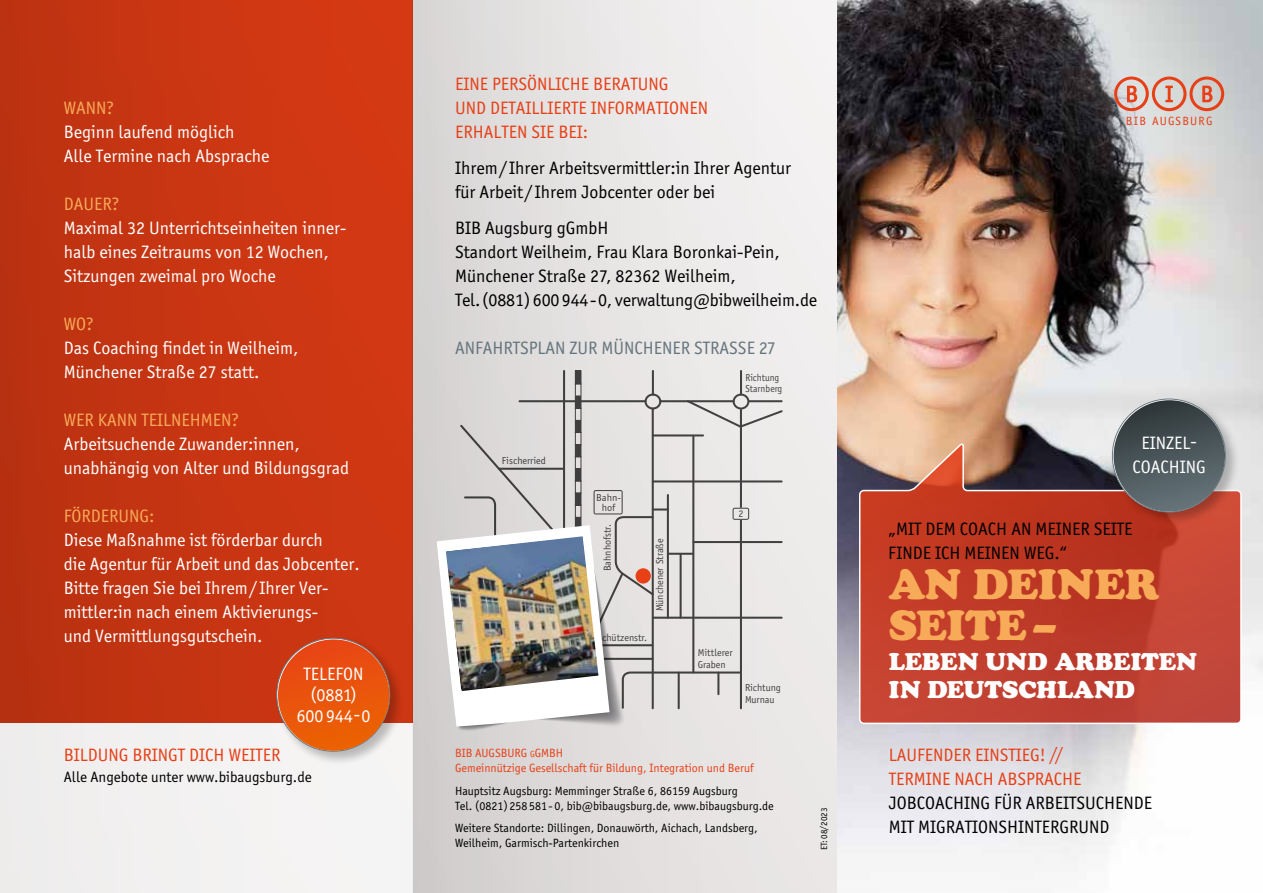
<style>
.page{position:relative;width:1263px;height:893px;background:#fff}
.page>*{position:absolute;margin:0;border:0;box-sizing:border-box;transform-origin:0 0}
.t1{font:42px/40.5px "Cooper Black LT Pro";color:#f7aa58}
.t2{font:24px/28.5px "Cooper Black LT Pro";color:#fff}
.t3{font:18px/24px "Officina Sans ITC Pro";color:#fff}
.t4{font:18px/24px "Officina Sans ITC Pro";color:#000}
.t5{font:18px/24px "Officina Sans ITC Pro";color:#e73f16}
.t6{font:18px "Officina Sans ITC Pro";color:#f7aa58}
.t7{font:18px "Officina Sans ITC Pro";color:#65757e}
.t8{font:15px "Officina Sans ITC Pro";color:#000}
.t9{font:12px/15px "Officina Sans ITC Pro";color:#000}
.t10{font:12px/15px "Officina Sans ITC Pro";color:#e73f16}
.t11{font:12px "Officina Sans";letter-spacing:.1em;color:#e73f16}
.t12{font:10.05px/11.6px "Officina Sans";color:#000}
.t13{font:10.05px/11.6px "Officina Sans";color:#000;scale:.94 1}
.t14{font:9px "Officina Sans ITC Pro";color:#000}
.s1{font-size:9px}
</style>
<div class="page">
<div style="left:412px;top:0;width:426px;height:893px;background:linear-gradient(to right,#d6d3d3,#f4f2f1)"></div>
<div style="left:0;top:0;width:412px;height:723px;background:linear-gradient(to right,#ba3111,#d43913)"></div>
<div style="left:0;top:723px;width:412px;height:170px;background:#f3f1f1"></div>
<div style="left:274px;top:636px;width:130px;height:130px;background:#000;opacity:.25"></div>
<div style="left:278px;top:639px;width:111px;height:112px;background:linear-gradient(to bottom,#e8481a,#eb6202);border-radius:56px"></div>
<img style="left:838px;top:0;width:425px;height:863px">
<svg style="left:858px;top:444px;width:384px;height:281px;background:#ba4534"></svg>
<svg style="left:1114px;top:77px;width:110px;height:34px;background:#d9a598"></svg>
<div style="left:1110px;top:396px;width:130px;height:131px;background:#000;opacity:.25"></div>
<div style="left:1113px;top:400px;width:112px;height:112px;background:linear-gradient(to bottom,#313a3c,#67757a);border-radius:56px"></div>
<svg style="left:437px;top:370px;width:346px;height:364px;background:#dad7d7"></svg>
<img style="left:446px;top:536px;width:152px;height:155px">
<p class="t6" style="left:64px;top:97px;width:52px">WANN?</p>
<p class="t3" style="left:64px;top:119px;width:207px">Beginn laufend möglich<br>Alle Termine nach Absprache</p>
<p class="t6" style="left:64px;top:193px;width:57px">DAUER?</p>
<p class="t3" style="left:64px;top:215px;width:284px">Maximal 32 Unterrichtseinheiten inner&shy;halb eines Zeitraums von 12 Wochen,<br>Sitzungen zweimal pro Woche</p>
<p class="t6" style="left:64px;top:313px;width:32px">WO?</p>
<p class="t3" style="left:64px;top:335px;width:236px">Das Coaching findet in Weilheim,<br>Münchener Straße 27 statt.</p>
<p class="t6" style="left:64px;top:409px;width:177px">WER KANN TEILNEHMEN?</p>
<p class="t3" style="left:64px;top:431px;width:287px">Arbeitsuchende Zuwander:innen, unabhängig von Alter und Bildungsgrad</p>
<p class="t6" style="left:64px;top:505px;width:92px">FÖRDERUNG:</p>
<p class="t3" style="left:64px;top:527px;width:298px">Diese Maßnahme ist förderbar durch<br>die Agentur für Arbeit und das Jobcenter.<br>Bitte fragen Sie bei Ihrem/Ihrer Ver&shy;mittler:in nach einem Aktivierungs-<br>und Vermittlungsgutschein.</p>
<p class="t3" style="left:297px;top:663px;width:75px;line-height:21px;text-align:center">TELEFON (0881)<br>600 944-0</p>
<p class="t5" style="left:64px;top:743px;width:218px">BILDUNG BRINGT DICH WEITER</p>
<p class="t8" style="left:64px;top:768px;width:249px">Alle Angebote unter www.bibaugsburg.de</p>
<p class="t5" style="left:455px;top:71px;width:255px">EINE PERSÖNLICHE BERATUNG<br>UND DETAILLIERTE INFORMATIONEN<br>ERHALTEN SIE BEI:</p>
<p class="t4" style="left:455px;top:155px;width:338px">Ihrem/Ihrer Arbeitsvermittler:in Ihrer Agentur für Arbeit/Ihrem Jobcenter oder bei</p>
<p class="t4" style="left:455px;top:215px;width:364px">BIB Augsburg gGmbH<br>Standort Weilheim, Frau Klara Boronkai-Pein, Münchener Straße 27, 82362 Weilheim,<br>Tel.(0881) 600 944-0, verwaltung@bibweilheim.de</p>
<p class="t7" style="left:455px;top:337px;width:322px">ANFAHRTSPLAN ZUR MÜNCHENER STRASSE 27</p>
<p class="t12" style="left:502px;top:455px;width:45px">Fischerried</p>
<p class="t13" style="left:745px;top:371px;width:41px">Richtung<br>Starnberg</p>
<p class="t12" style="left:596px;top:492px;width:26px;line-height:10.1px;text-align:center">Bahn&shy;hof</p>
<p class="t12" style="left:602px;top:571px;width:48px;rotate:-90deg">Bahnhofstr.</p>
<p class="t12" style="left:597px;top:632px;width:51px">Schützenstr.</p>
<p class="t12" style="left:654px;top:611px;width:75px;rotate:-90deg">Münchener Straße</p>
<p class="t12" style="left:738px;top:508px;width:7px">2</p>
<p class="t12" style="left:698px;top:647px;width:36px">Mittlerer<br>Graben</p>
<p class="t12" style="left:745px;top:682px;width:38px">Richtung<br>Murnau</p>
<p class="t10" style="left:455px;top:745px;width:300px">BIB AUGSBURG <span class="s1">G</span>GMBH<br>Gemeinnützige Gesellschaft für Bildung, Integration und Beruf</p>
<p class="t9" style="left:455px;top:783px;width:320px">Hauptsitz Augsburg: Memminger Straße 6, 86159 Augsburg<br>Tel. (0821) 258 581- 0, bib@bibaugsburg.de, www.bibaugsburg.de</p>
<p class="t9" style="left:455px;top:820px;width:304px">Weitere Standorte: Dillingen, Donauwörth, Aichach, Landsberg,<br>Weilheim, Garmisch-Partenkirchen</p>
<p class="t14" style="left:819px;top:850px;width:44px;rotate:-90deg">ET: 08/2023</p>
<p class="t11" style="left:1126px;top:114px;width:88px">BIB AUGSBURG</p>
<p class="t3" style="left:1132px;top:431px;width:75px;text-align:center">EINZEL-<br>COACHING</p>
<p class="t4" style="left:889px;top:517px;width:245px">„MIT DEM COACH AN MEINER SEITE<br>FINDE ICH MEINEN WEG.“</p>
<h1 class="t1" style="left:889px;top:565px;width:272px">AN DEINER<br>SEITE –</h1>
<h2 class="t2" style="left:889px;top:648px;width:310px">LEBEN UND ARBEITEN<br>IN DEUTSCHLAND</h2>
<p class="t5" style="left:889px;top:743px;width:194px">LAUFENDER EINSTIEG! //<br>TERMINE NACH ABSPRACHE</p>
<p class="t4" style="left:889px;top:791px;width:265px">JOBCOACHING FÜR ARBEITSUCHENDE<br>MIT MIGRATIONSHINTERGRUND</p>
</div>
